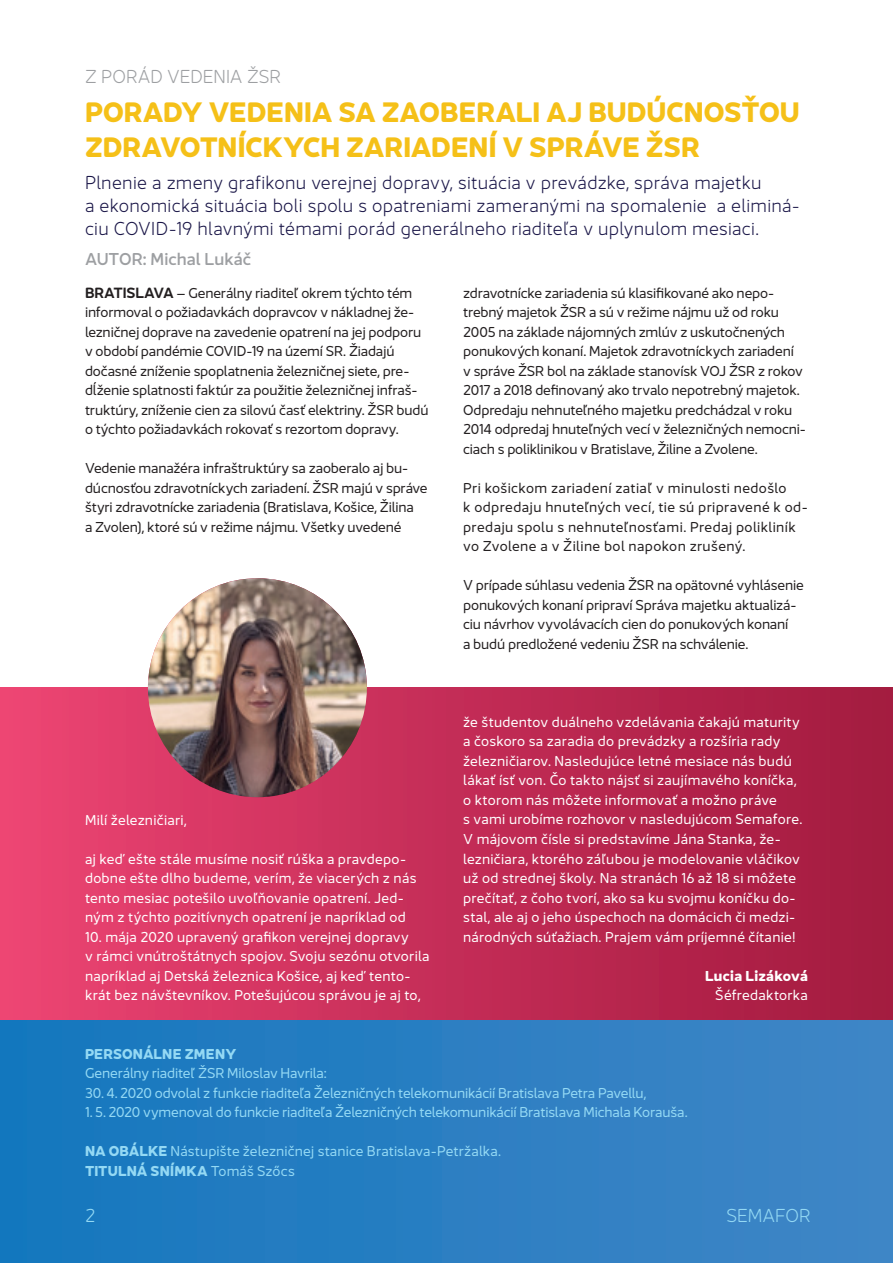
<style>
.page{position:relative;width:893px;height:1263px;background:#fff}
.page>*{position:absolute;margin:0;border:0;box-sizing:border-box;transform-origin:0 0}
.t1{font:700 27px/35.1px "Jano Sans Pro";color:#f5c018}
.t2{font:300 18px/23.4px "Jano Sans Pro";letter-spacing:.015em;color:#191547}
.t3{font:300 18px "Jano Sans Pro";letter-spacing:-.005em;color:#9d9fa2}
.t4{font:300 18px "Jano Sans Pro";letter-spacing:-.005em;color:#94d9f4}
.t5{font:500 16.5px "Jano Sans Pro";color:#9d9fa2}
.t6{font:13.8px/19.5px "Jano Sans Pro";letter-spacing:-.01em;color:#231f20}
.t7{font:13.8px/19.5px "Jano Sans Pro";letter-spacing:.015em;color:#fff}
.t8{font:13.8px "Jano Sans Pro";letter-spacing:-.01em;color:#94d9f4}
.t9{font:13.8px/19.5px "Jano Sans Pro";letter-spacing:.03em;color:#231f20}
.t10{font:13.8px/19.5px "Jano Sans Pro";letter-spacing:.01em;color:#94d9f4}
.t11{font:700 13.8px "Jano Sans Pro";letter-spacing:.005em;color:#94d9f4}
.t12{font:700 13.8px "Jano Sans Pro";letter-spacing:.015em;color:#fff}
.s1{font-weight:600;font-size:14.25px}
.s2{font-weight:700}
</style>
<div class="page">
<div style="left:0;top:1019px;width:893px;height:244px;background:linear-gradient(to right,#1477be,#4186c6)"></div>
<div style="left:0;top:688px;width:893px;height:331px;background:linear-gradient(to right,#ec4472,#a1193e)"></div>
<img style="left:148px;top:578px;width:219px;height:219px;border-radius:109px">
<h2 class="t3" style="left:85px;top:63px;width:198px">Z PORÁD VEDENIA ŽSR</h2>
<h1 class="t1" style="left:85px;top:91px;width:716px">PORADY VEDENIA SA ZAOBERALI AJ BUDÚCNOSŤOU<br>ZDRAVOTNÍCKYCH ZARIADENÍ V SPRÁVE ŽSR</h1>
<p class="t2" style="left:85px;top:169px;width:716px">Plnenie a zmeny grafikonu verejnej dopravy, situácia v prevádzke, správa majetku<br>a ekonomická situácia boli spolu s opatreniami zameranými na spomalenie a eliminá&shy;ciu COVID-19 hlavnými témami porád generálneho riaditeľa v uplynulom mesiaci.</p>
<p class="t5" style="left:85px;top:245px;width:168px">AUTOR: Michal Lukáč</p>
<p class="t6" style="left:85px;top:282px;width:345px"><span class="s1">BRATISLAVA</span> – Generálny riaditeľ okrem týchto tém informoval o požiadavkách dopravcov v nákladnej že&shy;lezničnej doprave na zavedenie opatrení na jej podporu v období pandémie COVID-19 na území SR. Žiadajú dočasné zníženie spoplatnenia železničnej siete, pre&shy;dĺženie splatnosti faktúr za použitie železničnej infraš&shy;truktúry, zníženie cien za silovú časť elektriny. ŽSR budú o týchto požiadavkách rokovať s rezortom dopravy.</p>
<p class="t6" style="left:85px;top:458px;width:344px">Vedenie manažéra infraštruktúry sa zaoberalo aj bu&shy;dúcnosťou zdravotníckych zariadení. ŽSR majú v správe štyri zdravotnícke zariadenia (Bratislava, Košice, Žilina<br>a Zvolen), ktoré sú v režime nájmu. Všetky uvedené</p>
<p class="t7" style="left:85px;top:809px;width:103px">Milí železničiari,</p>
<p class="t7" style="left:85px;top:848px;width:333px">aj keď ešte stále musíme nosiť rúška a pravdepo&shy;dobne ešte dlho budeme, verím, že viacerých z nás tento mesiac potešilo uvoľňovanie opatrení. Jed&shy;ným z týchto pozitívnych opatrení je napríklad od</p>
<p class="t7" style="left:85px;top:926px;width:346px">10. mája 2020 upravený grafikon verejnej dopravy<br>v rámci vnútroštátnych spojov. Svoju sezónu otvorila napríklad aj Detská železnica Košice, aj keď tento&shy;krát bez návštevníkov. Potešujúcou správou je aj to,</p>
<p class="t6" style="left:463px;top:282px;width:344px">zdravotnícke zariadenia sú klasifikované ako nepo&shy;trebný majetok ŽSR a sú v režime nájmu už od roku 2005 na základe nájomných zmlúv z uskutočnených ponukových konaní. Majetok zdravotníckych zariadení<br>v správe ŽSR bol na základe stanovísk VOJ ŽSR z rokov 2017 a 2018 definovaný ako trvalo nepotrebný majetok.<br>Odpredaju nehnuteľného majetku predchádzal v roku 2014 odpredaj hnuteľných vecí v železničných nemocni&shy;ciach s poliklinikou v Bratislave, Žiline a Zvolene.</p>
<p class="t9" style="left:463px;top:477px;width:346px">Pri košickom zariadení zatiaľ v minulosti nedošlo<br>k odpredaju hnuteľných vecí, tie sú pripravené k od&shy;predaju spolu s nehnuteľnosťami. Predaj polikliník vo Zvolene a v Žiline bol napokon zrušený.</p>
<p class="t6" style="left:463px;top:575px;width:342px">V prípade súhlasu vedenia ŽSR na opätovné vyhlásenie ponukových konaní pripraví Správa majetku aktualizá&shy;ciu návrhov vyvolávacích cien do ponukových konaní<br>a budú predložené vedeniu ŽSR na schválenie.</p>
<p class="t7" style="left:463px;top:711px;width:341px">že študentov duálneho vzdelávania čakajú maturity a čoskoro sa zaradia do prevádzky a rozšíria rady železničiarov. Nasledujúce letné mesiace nás budú lákať ísť von. Čo takto nájsť si zaujímavého koníčka, o ktorom nás môžete informovať a možno práve<br>s vami urobíme rozhovor v nasledujúcom Semafore.<br>V májovom čísle si predstavíme Jána Stanka, že&shy;lezničiara, ktorého záľubou je modelovanie vláčikov už od strednej školy. Na stranách 16 až 18 si môžete prečítať, z čoho tvorí, ako sa ku svojmu koníčku do&shy;stal, ale aj o jeho úspechoch na domácich či medzi&shy;národných súťažiach. Prajem vám príjemné čítanie!</p>
<p class="t12" style="left:705px;top:963px;width:104px">Lucia Lizáková</p>
<p class="t7" style="left:715px;top:984px;width:94px">Šéfredaktorka</p>
<p class="t11" style="left:85px;top:1041px;width:153px">PERSONÁLNE ZMENY</p>
<p class="t8" style="left:85px;top:1062px;width:243px">Generálny riaditeľ ŽSR Miloslav Havrila:</p>
<p class="t8" style="left:85px;top:1081px;width:563px">30. 4. 2020 odvolal z funkcie riaditeľa Železničných telekomunikácií Bratislava Petra Pavellu,</p>
<p class="t8" style="left:85px;top:1101px;width:604px">1. 5. 2020 vymenoval do funkcie riaditeľa Železničných telekomunikácií Bratislava Michala Korauša.</p>
<p class="t10" style="left:85px;top:1140px;width:417px"><span class="s2">NA OBÁLKE</span> Nástupište železničnej stanice Bratislava-Petržalka.<br><span class="s2">TITULNÁ SNÍMKA</span> Tomáš Szőcs</p>
<h2 class="t4" style="left:85px;top:1202px;width:12px">2</h2>
<h2 class="t4" style="left:727px;top:1202px;width:86px">SEMAFOR</h2>
</div>
